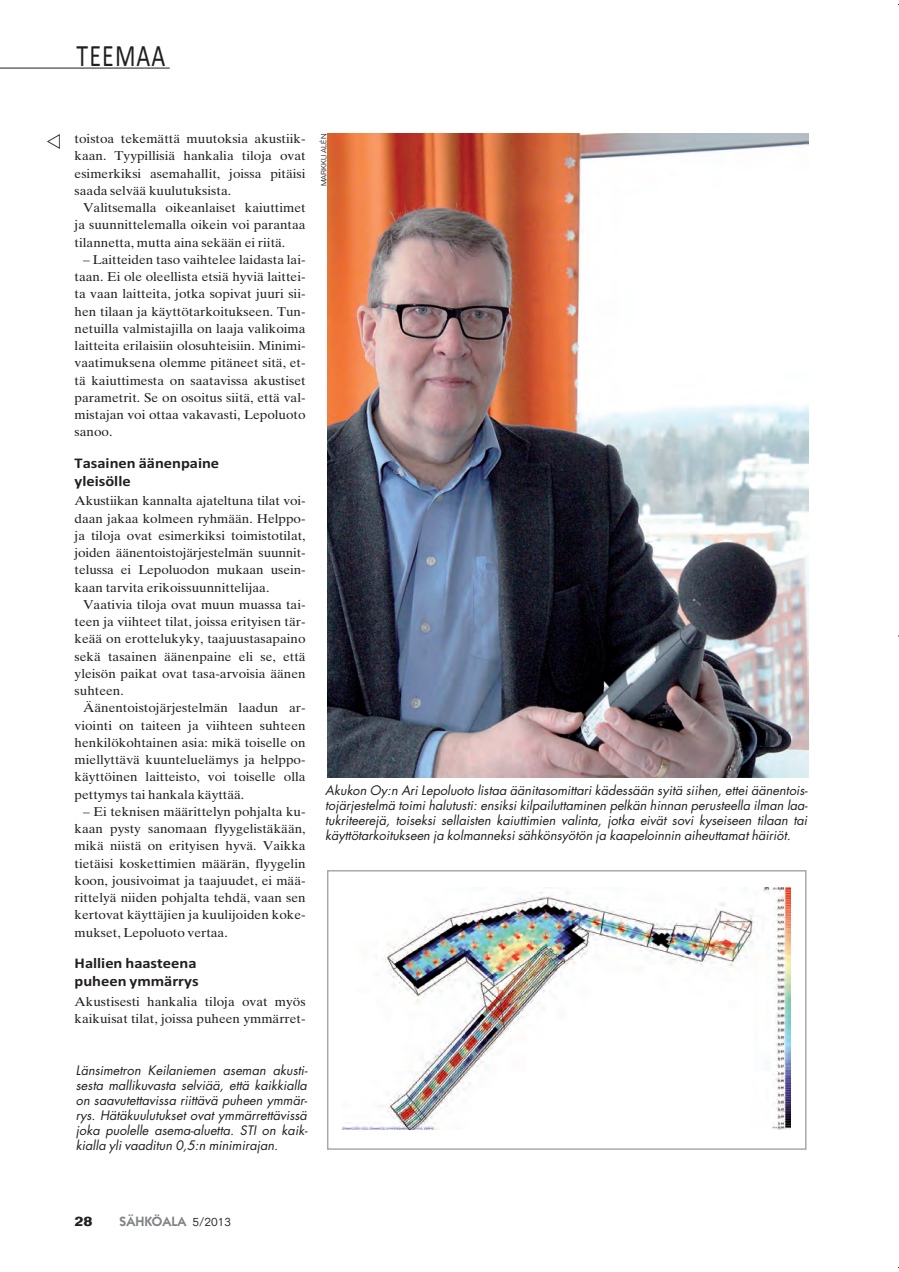
<style>
.page{position:relative;width:899px;height:1272px;background:#fff}
.page>*{position:absolute;margin:0;border:0;box-sizing:border-box;transform-origin:0 0}
.t1{font:31.2px "Calibri";letter-spacing:.045em;color:#231f20;scale:.77 1}
.t2{font:700 14.85px/18px "Calibri";color:#231f20;scale:1.11 1}
.t3{font:600 13.5px "ITC Kabel Std";color:#808285}
.t4{font:700 13.5px "Folio Std";color:#231f20}
.t5{font:12.9px/17.2px "Times Ten LT Std";color:#231f20;text-align:justify;scale:1.05 1}
.t6{font:italic 12.75px/15px "Futura Std";color:#231f20;text-align:justify}
.t7{font:300 7.5px "Folio Std";color:#231f20}
.s1{font-family:"Folio Std";font-weight:300;font-size:12px;color:#231f20}
</style>
<div class="page">
<hr style="left:0;top:68px;width:170px;height:1px;background:#231f20">
<img style="left:342px;top:887px;width:448px;height:243px">
<div style="left:327px;top:870px;width:480px;height:280px;border:2px solid #a8a9ad"></div>
<img style="left:328px;top:134px;width:480px;height:643px">
<h1 class="t1" style="left:77px;top:36px;width:117px">TEEMAA</h1>
<p class="t5" style="left:75px;top:131px;width:222px">toistoa tekemättä muutoksia akustiik&shy;kaan. Tyypillisiä hankalia tiloja ovat esimerkiksi asemahallit, joissa pitäisi saada selvää kuulutuksista.</p>
<p class="t5" style="left:75px;top:200px;width:222px;text-indent:9px">Valitsemalla oikeanlaiset kaiuttimet ja suunnittelemalla oikein voi parantaa tilannetta, mutta aina sekään ei riitä.</p>
<p class="t5" style="left:75px;top:252px;width:222px;text-indent:9px">– Laitteiden taso vaihtelee laidasta lai&shy;taan. Ei ole oleellista etsiä hyviä laittei&shy;ta vaan laitteita, jotka sopivat juuri sii&shy;hen tilaan ja käyttötarkoitukseen. Tun&shy;netuilla valmistajilla on laaja valikoima laitteita erilaisiin olosuhteisiin. Minimi&shy;vaatimuksena olemme pitäneet sitä, et&shy;tä kaiuttimesta on saatavissa akustiset parametrit. Se on osoitus siitä, että val&shy;mistajan voi ottaa vakavasti, Lepoluoto sanoo.</p>
<p class="t2" style="left:75px;top:455px;width:132px">Tasainen äänenpaine yleisölle</p>
<p class="t5" style="left:75px;top:494px;width:222px">Akustiikan kannalta ajateltuna tilat voi&shy;daan jakaa kolmeen ryhmään. Helppo&shy;ja tiloja ovat esimerkiksi toimistotilat, joiden äänentoistojärjestelmän suunnit&shy;telussa ei Lepoluodon mukaan usein&shy;kaan tarvita erikoissuunnittelijaa.</p>
<p class="t5" style="left:75px;top:597px;width:222px;text-indent:9px">Vaativia tiloja ovat muun muassa tai&shy;teen ja viihteet tilat, joissa erityisen tär&shy;keää on erottelukyky, taajuustasapaino sekä tasainen äänenpaine eli se, että yleisön paikat ovat tasa-arvoisia äänen suhteen.</p>
<p class="t5" style="left:75px;top:701px;width:222px;text-indent:9px">Äänentoistojärjestelmän laadun ar&shy;viointi on taiteen ja viihteen suhteen henkilökohtainen asia: mikä toiselle on miellyttävä kuunteluelämys ja helppo&shy;käyttöinen laitteisto, voi toiselle olla pettymys tai hankala käyttää.</p>
<p class="t5" style="left:75px;top:804px;width:222px;text-indent:9px">– Ei teknisen määrittelyn pohjalta ku&shy;kaan pysty sanomaan flyygelistäkään, mikä niistä on erityisen hyvä. Vaikka tietäisi koskettimien määrän, flyygelin koon, jousivoimat ja taajuudet, ei mää&shy;rittelyä niiden pohjalta tehdä, vaan sen kertovat käyttäjien ja kuulijoiden koke&shy;mukset, Lepoluoto vertaa.</p>
<p class="t2" style="left:75px;top:956px;width:113px">Hallien haasteena puheen ymmärrys</p>
<p class="t5" style="left:75px;top:994px;width:222px">Akustisesti hankalia tiloja ovat myös kaikuisat tilat, joissa puheen ymmärret-</p>
<p class="t7" style="left:320px;top:186px;width:54px;rotate:-90deg">MARKKU ALÉN</p>
<p class="t6" style="left:325px;top:783px;width:484px">Akukon Oy:n Ari Lepoluoto listaa äänitasomittari kädessään syitä siihen, ettei äänentois&shy;tojärjestelmä toimi halutusti: ensiksi kilpailuttaminen pelkän hinnan perusteella ilman laa&shy;tukriteerejä, toiseksi sellaisten kaiuttimien valinta, jotka eivät sovi kyseiseen tilaan tai käyttötarkoitukseen ja kolmanneksi sähkönsyötön ja kaapeloinnin aiheuttamat häiriöt.</p>
<p class="t6" style="left:76px;top:1063px;width:233px">Länsimetron Keilaniemen aseman akusti&shy;sesta mallikuvasta selviää, että kaikkialla on saavutettavissa riittävä puheen ymmär&shy;rys. Hätäkuulutukset ovat ymmärrettävissä joka puolelle asema-aluetta. STI on kaik&shy;kialla yli vaaditun 0,5:n minimirajan.</p>
<p class="t4" style="left:75px;top:1214px;width:20px">28</p>
<p class="t3" style="left:120px;top:1214px;width:113px">SÄHKÖALA <span class="s1">5/2013</span></p>
</div>
